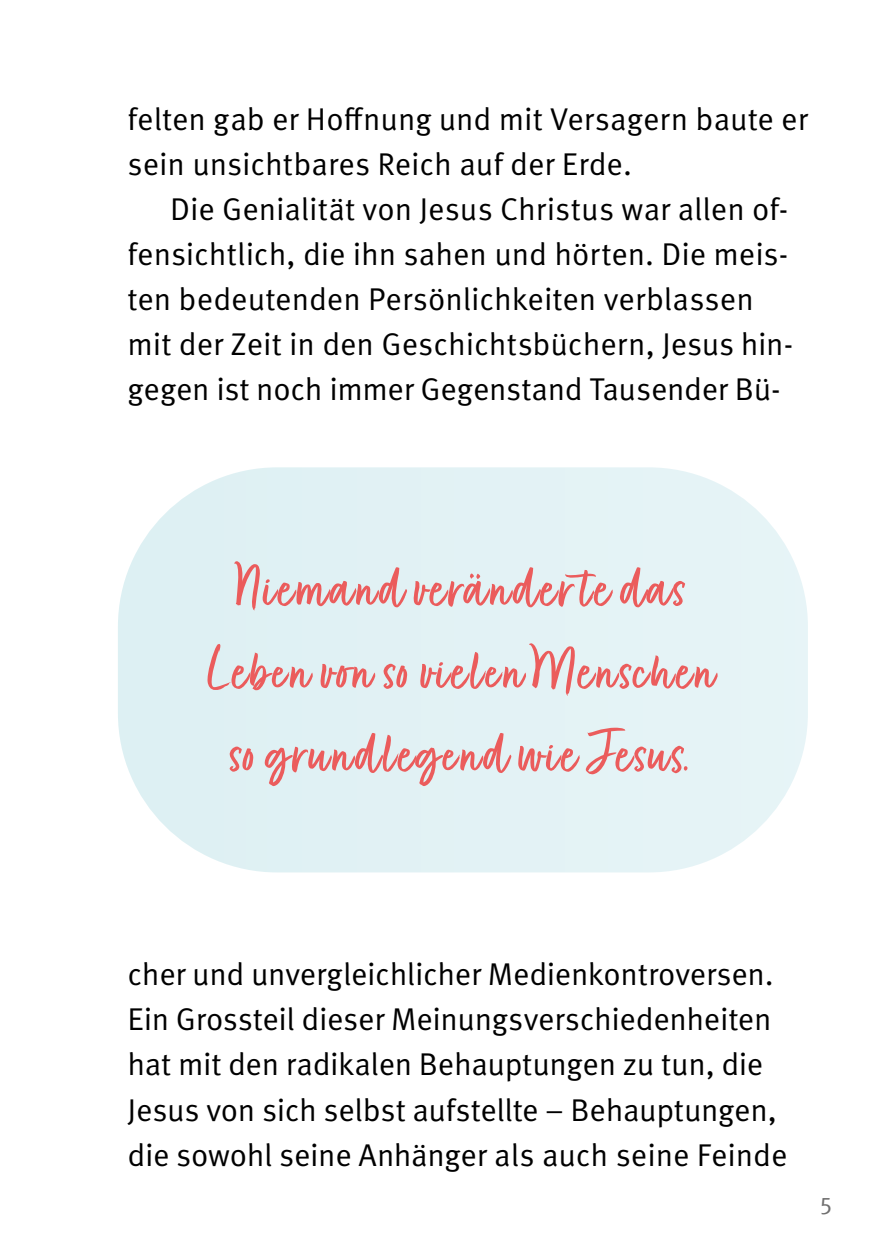
<style>
.page{position:relative;width:893px;height:1259px;background:#fff}
.page>*{position:absolute;margin:0;border:0;box-sizing:border-box;transform-origin:0 0}
.t1{font:69px/82.8px "Fave Script Pro";letter-spacing:.04em;color:#eb5c5c;text-align:center}
.t2{font:31.5px/45px "Meta OT Norm";letter-spacing:-.005em;color:#000}
.t3{font:24px "Meta OT Norm";color:#706f6f}
</style>
<div class="page">
<div style="left:118px;top:467px;width:690px;height:405px;background:#e2f2f5;border-radius:159px"></div>
<p class="t2" style="left:128px;top:97px;width:682px">felten gab er Hoffnung und mit Versagern baute er sein unsichtbares Reich auf der Erde.</p>
<p class="t2" style="left:128px;top:187px;width:667px;text-indent:43px">Die Genialität von Jesus Christus war allen of&shy;fensichtlich, die ihn sahen und hörten. Die meis&shy;ten bedeutenden Persönlichkeiten verblassen mit der Zeit in den Geschichtsbüchern, Jesus hin&shy;gegen ist noch immer Gegenstand Tausender Bü-</p>
<h1 class="t1" style="left:210px;top:546px;width:509px">Niemand veränderte das<br>Leben von sovielen Menschen sogrundlegend wie Jesus.</h1>
<p class="t2" style="left:128px;top:952px;width:661px">cher und unvergleichlicher Medienkontroversen.<br>Ein Grossteil dieser Meinungsverschiedenheiten hat mit den radikalen Behauptungen zu tun, die Jesus von sich selbst aufstellte – Behauptungen, die sowohl seine Anhänger als auch seine Feinde</p>
<p class="t3" style="left:820px;top:1186px;width:14px">5</p>
</div>
